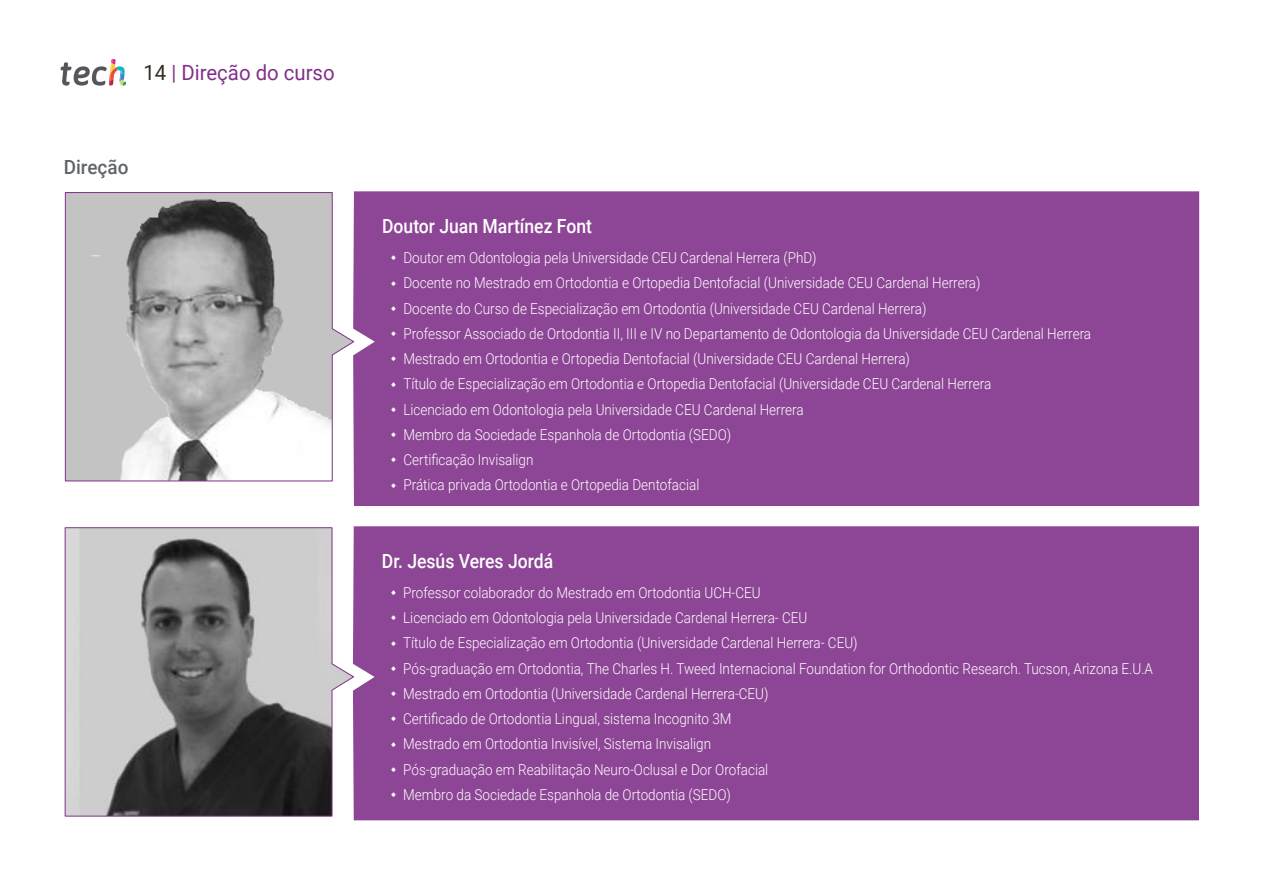
<style>
.page{position:relative;width:1263px;height:893px;background:#fff}
.page>*{position:absolute;margin:0;border:0;box-sizing:border-box;transform-origin:0 0}
.t1{font:21px "Roboto";color:#813089}
.t2{font:500 19.5px "Roboto";color:#fff;scale:.9 1}
.t3{font:500 19.5px "Roboto";color:#61646a}
.t4{font:300 15px/25.2px "Roboto";color:#fff;scale:.9 1}
.s1{color:#312e20}
</style>
<div class="page">
<svg style="left:61px;top:59px;width:65px;height:27px"></svg>
<div style="left:353px;top:191px;width:846px;height:315px;background:#8d4595"></div>
<div style="left:353px;top:526px;width:846px;height:294px;background:#8d4595"></div>
<svg style="left:65px;top:192px;width:290px;height:290px"></svg>
<svg style="left:64px;top:527px;width:291px;height:290px;background:#959495"></svg>
<svg style="left:391px;top:590px;width:5px;height:5px"></svg>
<svg style="left:391px;top:616px;width:5px;height:5px"></svg>
<svg style="left:391px;top:641px;width:5px;height:5px"></svg>
<svg style="left:391px;top:666px;width:5px;height:5px"></svg>
<svg style="left:391px;top:691px;width:5px;height:5px"></svg>
<svg style="left:391px;top:717px;width:5px;height:5px"></svg>
<svg style="left:391px;top:742px;width:5px;height:5px"></svg>
<svg style="left:391px;top:767px;width:5px;height:5px"></svg>
<svg style="left:391px;top:792px;width:5px;height:5px"></svg>
<svg style="left:392px;top:255px;width:4px;height:5px"></svg>
<svg style="left:392px;top:281px;width:4px;height:5px"></svg>
<svg style="left:392px;top:306px;width:4px;height:5px"></svg>
<svg style="left:392px;top:331px;width:4px;height:5px"></svg>
<svg style="left:392px;top:356px;width:4px;height:5px"></svg>
<svg style="left:392px;top:382px;width:4px;height:5px"></svg>
<svg style="left:392px;top:407px;width:4px;height:5px"></svg>
<svg style="left:392px;top:432px;width:4px;height:5px"></svg>
<svg style="left:392px;top:457px;width:4px;height:5px"></svg>
<svg style="left:392px;top:483px;width:4px;height:5px"></svg>
<h1 class="t1" style="left:144px;top:57px;width:193px"><span class="s1">14</span> | Direção do curso</h1>
<h2 class="t3" style="left:64px;top:153px;width:66px">Direção</h2>
<h2 class="t2" style="left:382px;top:212px;width:235px">Doutor Juan Martínez Font</h2>
<p class="t4" style="left:403px;top:245px;width:766px">Doutor em Odontologia pela Universidade CEU Cardenal Herrera (PhD)<br>Docente no Mestrado em Ortodontia e Ortopedia Dentofacial (Universidade CEU Cardenal Herrera)<br>Docente do Curso de Especialização em Ortodontia (Universidade CEU Cardenal Herrera)<br>Professor Associado de Ortodontia II, III e IV no Departamento de Odontologia da Universidade CEU Cardenal Herrera Mestrado em Ortodontia e Ortopedia Dentofacial (Universidade CEU Cardenal Herrera)<br>Título de Especialização em Ortodontia e Ortopedia Dentofacial (Universidade CEU Cardenal Herrera<br>Licenciado em Odontologia pela Universidade CEU Cardenal Herrera<br>Membro da Sociedade Espanhola de Ortodontia (SEDO)<br>Certificação Invisalign<br>Prática privada Ortodontia e Ortopedia Dentofacial</p>
<h2 class="t2" style="left:382px;top:547px;width:192px">Dr. Jesús Veres Jordá</h2>
<p class="t4" style="left:403px;top:579px;width:835px">Professor colaborador do Mestrado em Ortodontia UCH-CEU<br>Licenciado em Odontologia pela Universidade Cardenal Herrera- CEU<br>Título de Especialização em Ortodontia (Universidade Cardenal Herrera- CEU)<br>Pós-graduação em Ortodontia, The Charles H. Tweed Internacional Foundation for Orthodontic Research. Tucson, Arizona E.U.A Mestrado em Ortodontia (Universidade Cardenal Herrera-CEU)<br>Certificado de Ortodontia Lingual, sistema Incognito 3M<br>Mestrado em Ortodontia Invisível, Sistema Invisalign<br>Pós-graduação em Reabilitação Neuro-Oclusal e Dor Orofacial<br>Membro da Sociedade Espanhola de Ortodontia (SEDO)</p>
</div>
